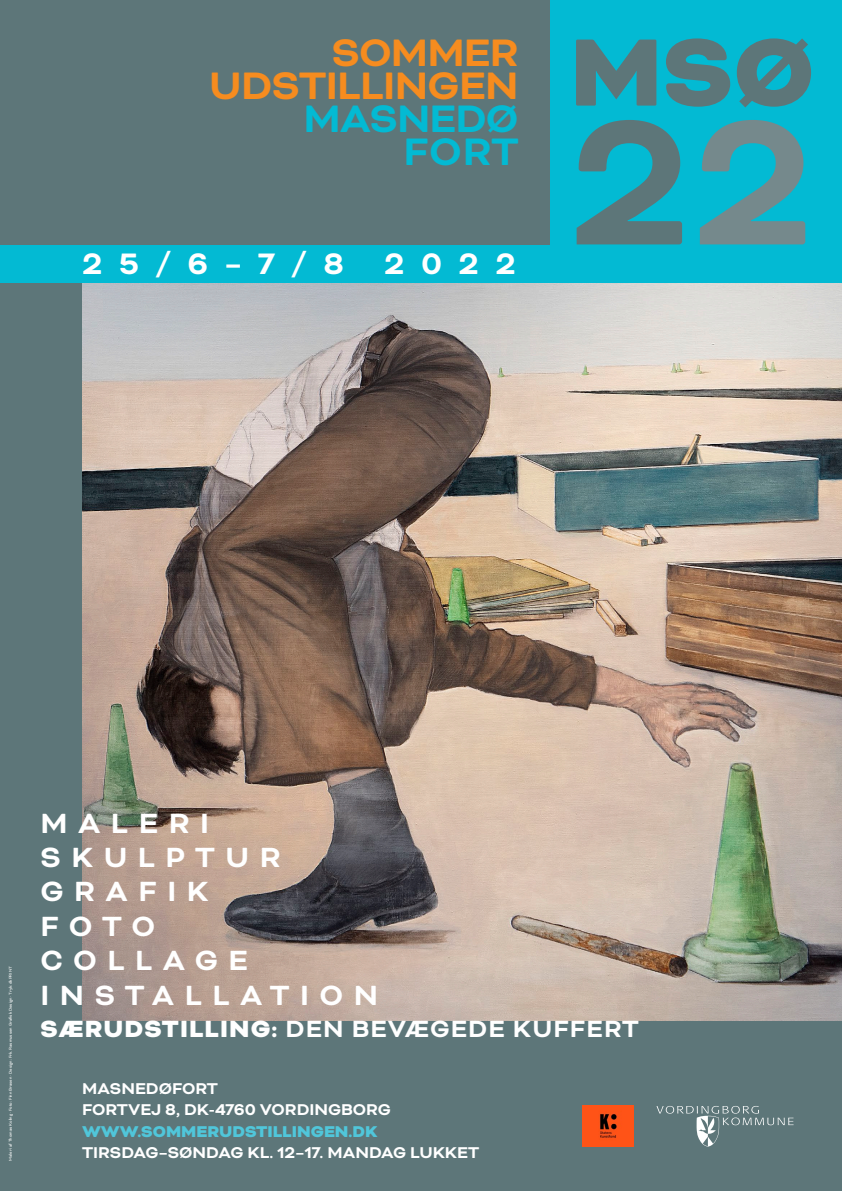
<style>
.page{position:relative;width:842px;height:1191px;background:#5d7679}
.page>*{position:absolute;margin:0;border:0;box-sizing:border-box;transform-origin:0 0}
.t1{font:700 204px "Bicyclette";color:#5d7679}
.t2{font:900 110px "Bicyclette";color:#5d7679}
.t3{font:700 44.1px/33px "Bicyclette";letter-spacing:-.015em;color:#f68c1f;text-align:right}
.t4{font:700 44.1px/33px "Bicyclette";letter-spacing:-.02em;color:#03bad3;text-align:right}
.t5{font:700 34.1px "Bicyclette";letter-spacing:.48em;color:#fff}
.t6{font:700 32px/34.4px "Bicyclette";letter-spacing:.33em;color:#fff}
.t7{font:700 27px "Bicyclette";letter-spacing:.04em;color:#fff}
.t8{font:700 18px/21.4px "Bicyclette";color:#fff}
.t9{font:900 18px "Bicyclette";color:#50c6da}
.t10{font:4.5px "Bicyclette";color:#fff}
.s1{color:#75898c}
.s2{font-weight:900}
</style>
<div class="page">
<img style="left:82px;top:283px;width:760px;height:737px">
<svg style="left:656px;top:1106px;width:137px;height:40px"></svg>
<img style="left:582px;top:1105px;width:51px;height:42px">
<div style="left:550px;top:0;width:292px;height:283px;background:#03bad3"></div>
<div style="left:0;top:245px;width:550px;height:38px;background:#03bad3"></div>
<h3 class="t3" style="left:209px;top:37px;width:311px">SOMMER<br>UDSTILLINGEN</h3>
<h3 class="t4" style="left:304px;top:103px;width:216px">MASNEDØ<br>FORT</h3>
<h3 class="t5" style="left:82px;top:244px;width:435px">25/6–7/8 2022</h3>
<h2 class="t2" style="left:570px;top:7px;width:246px">MSØ</h2>
<h1 class="t1" style="left:569px;top:64px;width:248px">2<span class="s1">2</span></h1>
<p class="t10" style="left:8px;top:1160px;width:196px;rotate:-90deg">Maleri af Thomas Koling · Foto: Finn Brasen · Design: Frk. Rasmussen Grafisk Design · Tryk: dkPRINT</p>
<h3 class="t6" style="left:40px;top:806px;width:339px">MALERI<br>SKULPTUR<br>GRAFIK<br>FOTO<br>COLLAGE<br>INSTALLATION</h3>
<h3 class="t7" style="left:40px;top:1012px;width:600px"><span class="s2">SÆRUDSTILLING:</span> DEN BEVÆGEDE KUFFERT</h3>
<h3 class="t8" style="left:82px;top:1077px;width:310px">MASNEDØFORT<br>FORTVEJ 8, DK-4760 VORDINGBORG</h3>
<h3 class="t9" style="left:82px;top:1120px;width:297px">WWW.SOMMERUDSTILLINGEN.DK</h3>
<h3 class="t8" style="left:82px;top:1142px;width:399px">TIRSDAG–SØNDAG KL. 12–17. MANDAG LUKKET</h3>
</div>
